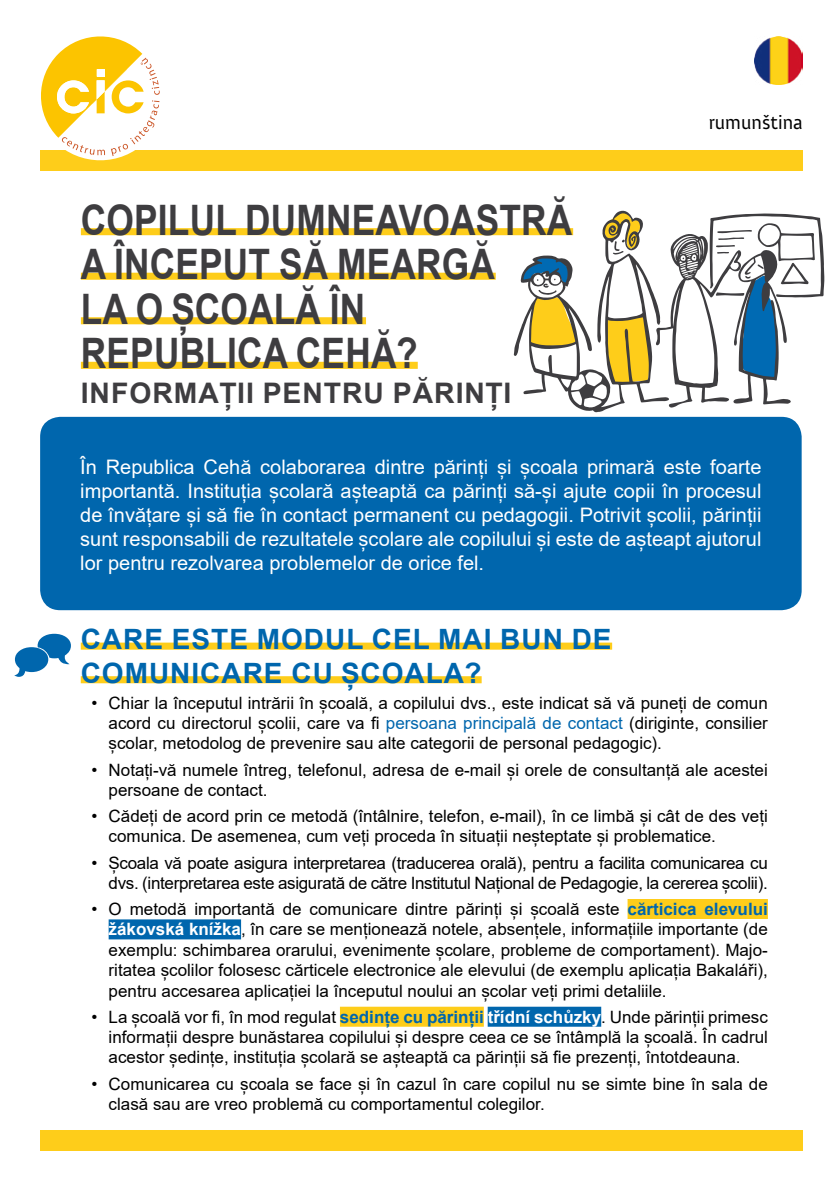
<style>
.page{position:relative;width:840px;height:1191px;background:#fff}
.page>*{position:absolute;margin:0;border:0;box-sizing:border-box;transform-origin:0 0}
.t1{font:700 42px/44.6px "Arial";letter-spacing:.005em;color:#3e3d40;scale:.84 1}
.t2{font:700 28.2px "Arial";letter-spacing:.025em;color:#3e3d40}
.t3{font:700 28px/33.6px "Arial";letter-spacing:.035em;color:#0066ad}
.t4{font:20px/24px "Arial";color:#fff;text-align:justify}
.t5{font:20px "Anivers";color:#000}
.t6{font:17px/20.4px "Arial";color:#000;text-align:justify}
.t7{font:17px/20.4px "Arial";letter-spacing:-.02em;color:#000;text-align:right}
.s1{color:#0066ad}
.s2{font-weight:700;color:#0066ad}
.s3{font-weight:700;color:#fff}
</style>
<div class="page">
<div style="left:40px;top:150px;width:762px;height:20px;background:#fecd1a"></div>
<div style="left:81px;top:228px;width:492px;height:7px;background:#fecd1a"></div>
<div style="left:81px;top:273px;width:414px;height:7px;background:#fecd1a"></div>
<div style="left:81px;top:317px;width:285px;height:7px;background:#fecd1a"></div>
<div style="left:81px;top:362px;width:336px;height:7px;background:#fecd1a"></div>
<div style="left:40px;top:417px;width:761px;height:193px;background:#0066ad;border-radius:20px"></div>
<div style="left:40px;top:1130px;width:762px;height:20px;background:#fecd1a"></div>
<div style="left:81px;top:642px;width:530px;height:7px;background:#fecd1a"></div>
<div style="left:81px;top:676px;width:400px;height:7px;background:#fecd1a"></div>
<div style="left:627px;top:899px;width:140px;height:20px;background:#fecd1a"></div>
<div style="left:109px;top:919px;width:132px;height:20px;background:#0066ad"></div>
<div style="left:340px;top:1006px;width:143px;height:20px;background:#fecd1a"></div>
<div style="left:487px;top:1006px;width:114px;height:20px;background:#0066ad"></div>
<svg style="left:14px;top:634px;width:57px;height:43px"></svg>
<img style="left:754px;top:36px;width:48px;height:48px">
<svg style="left:513px;top:210px;width:310px;height:203px"></svg>
<svg style="left:41px;top:36px;width:119px;height:125px"></svg>
<h1 class="t1" style="left:81px;top:198px;width:586px">COPILUL DUMNEAVOASTRĂ<br>A ÎNCEPUT SĂ MEARGĂ<br>LA O ȘCOALĂ ÎN<br>REPUBLICA CEHĂ?</h1>
<h2 class="t2" style="left:81px;top:373px;width:72px">INFORMA</h2>
<h2 class="t2" style="left:219px;top:373px;width:64px">ȚII PENTRU</h2>
<h2 class="t2" style="left:393px;top:373px;width:19px">PĂRIN</h2>
<h2 class="t2" style="left:485px;top:373px;width:23px">ȚI</h2>
<p class="t5" style="left:708px;top:112px;width:95px">rumunština</p>
<p class="t4" style="left:80px;top:454px;width:682px">În Republica Cehă colaborarea dintre părinți și școala primară este foarte importantă. Instituția școlară așteaptă ca părinți să-și ajute copii în procesul de învățare și să fie în contact permanent cu pedagogii. Potrivit școlii, părinții sunt responsabili de rezultatele școlare ale copilului și este de așteapt ajutorul lor pentru rezolvarea problemelor de orice fel.</p>
<h3 class="t3" style="left:81px;top:622px;width:532px">CARE ESTE MODUL CEL MAI BUN DE<br>COMUNICARE</h3>
<h3 class="t3" style="left:291px;top:656px;width:71px">CU ȘCOALA</h3>
<h3 class="t3" style="left:464px;top:656px;width:19px">?</h3>
<p class="t6" style="left:109px;top:692px;width:660px;text-indent:-17px">• Chiar la începutul intrării în școală, a copilului dvs., este indicat să vă puneți de comun acord cu directorul școlii, care va fi <span class="s1">persoana principală de contact</span> (diriginte, consilier școlar, metodolog de prevenire sau alte categorii de personal pedagogic).</p>
<p class="t6" style="left:109px;top:759px;width:660px;text-indent:-17px">• Notați-vă numele întreg, telefonul, adresa de e-mail și orele de consultanță ale acestei persoane de contact.</p>
<p class="t6" style="left:109px;top:805px;width:660px;text-indent:-17px">• Cădeți de acord prin ce metodă (întâlnire, telefon, e-mail), în ce limbă și cât de des veți comunica. De asemenea, cum veți proceda în situații neșteptate și problematice.</p>
<p class="t7" style="left:92px;top:852px;width:677px">• Școala vă poate asigura interpretarea (traducerea orală), pentru a facilita comunicarea cu dvs. (interpretarea este asigurată de către Institutul Național de Pedagogie, la cererea școlii).</p>
<p class="t6" style="left:109px;top:898px;width:660px;text-indent:-17px">• O metodă importantă de comunicare dintre părinți și școală este <span class="s2">CĂRTICICA ELEVULUI </span><span class="s3">ŽÁKOVSKÁ KNÍŽKA</span>, în care se menționează notele, absențele, informațiile importante (de exemplu: schimbarea orarului, evenimente școlare, probleme de comportament). Majo&shy;ritatea școlilor folosesc cărticele electronice ale elevului (de exemplu aplicația Bakaláři), pentru accesarea aplicației la începutul noului an școlar veți primi detaliile.</p>
<p class="t6" style="left:109px;top:1006px;width:660px;text-indent:-17px">• La școală vor fi, în mod regulat <span class="s2">SEDINȚE CU PĂRINȚII</span> <span class="s3">TŘÍDNÍ SCHŮZKY</span>. Unde părinții primesc informații despre bunăstarea copilului și despre ceea ce se întâmplă la școală. În cadrul acestor ședințe, instituția școlară se așteaptă ca părinții să fie prezenți, întotdeauna.</p>
<p class="t6" style="left:109px;top:1073px;width:660px;text-indent:-17px">• Comunicarea cu școala se face și în cazul în care copilul nu se simte bine în sala de clasă sau are vreo problemă cu comportamentul colegilor.</p>
</div>
